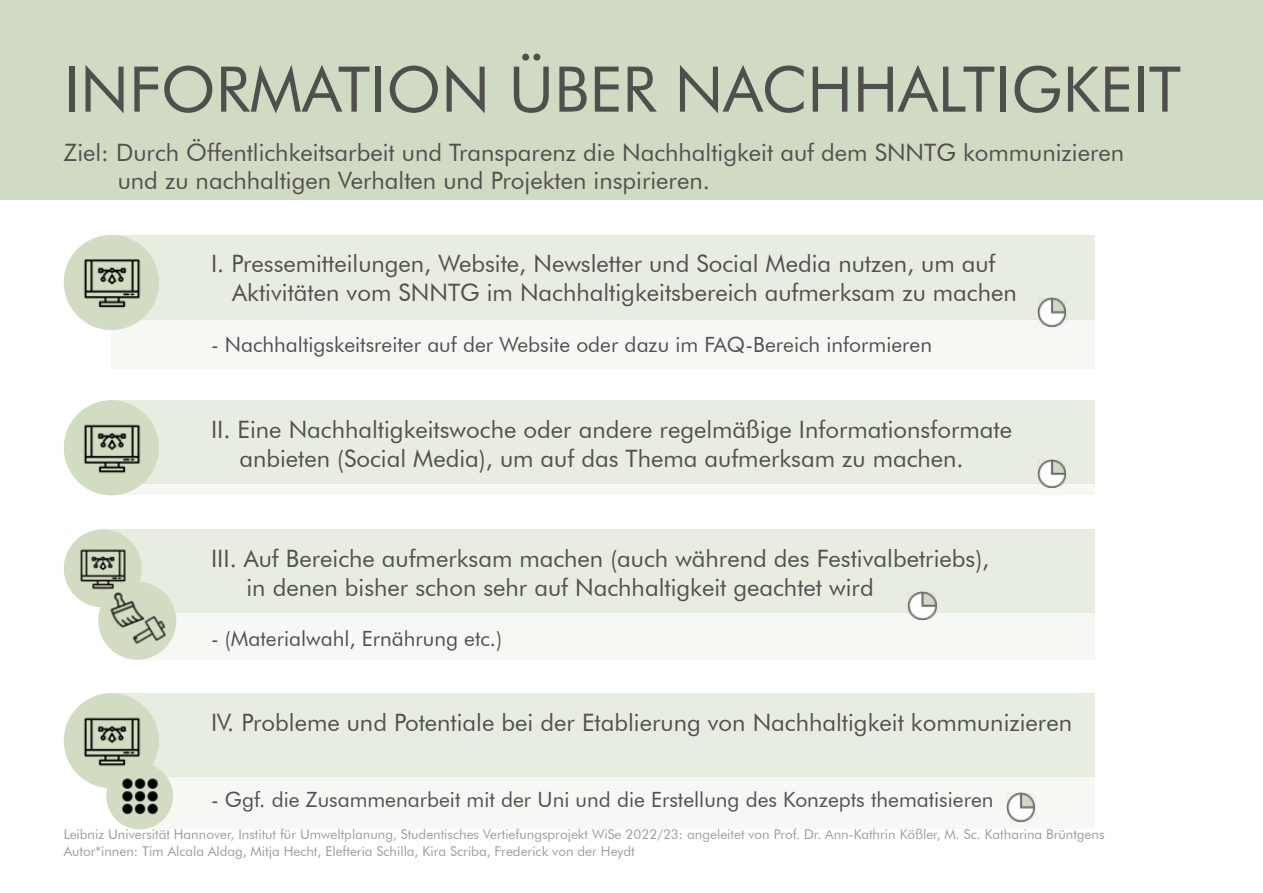
<style>
.page{position:relative;width:1263px;height:893px;background:#fff}
.page>*{position:absolute;margin:0;border:0;box-sizing:border-box;transform-origin:0 0}
.t1{font:63px "Futura BT";color:#4f4f4f}
.t2{font:24px/28.8px "Futura BT";color:#515151}
.t3{font:21px "Futura BT";color:#515151}
.t4{font:13.5px/16.2px "Futura BT";color:#9d9d9d}
</style>
<div class="page">
<div style="left:0;top:0;width:1263px;height:200px;background:#d1dac2"></div>
<div style="left:111px;top:235px;width:983px;height:84px;background:#e8ede1"></div>
<div style="left:110px;top:401px;width:984px;height:83px;background:#e8ede1"></div>
<div style="left:110px;top:693px;width:984px;height:84px;background:#e8ede1"></div>
<div style="left:101px;top:530px;width:993px;height:83px;background:#e8ede1"></div>
<div style="left:111px;top:319px;width:983px;height:50px;background:#f5f8f3"></div>
<div style="left:113px;top:484px;width:981px;height:11px;background:#f5f8f3"></div>
<div style="left:136px;top:777px;width:958px;height:52px;background:#f5f8f3"></div>
<div style="left:134px;top:612px;width:960px;height:47px;background:#f5f8f3"></div>
<img style="left:64px;top:236px;width:95px;height:94px">
<img style="left:64px;top:401px;width:95px;height:94px">
<img style="left:64px;top:694px;width:95px;height:94px">
<img style="left:64px;top:530px;width:78px;height:77px">
<img style="left:1037px;top:298px;width:29px;height:29px">
<img style="left:1037px;top:459px;width:29px;height:30px">
<img style="left:1006px;top:793px;width:30px;height:29px">
<img style="left:908px;top:591px;width:29px;height:29px">
<div style="left:98px;top:582px;width:78px;height:78px;background:#d1dcc3;border-radius:50%"></div>
<img style="left:104px;top:586px;width:33px;height:42px">
<img style="left:126px;top:609px;width:50px;height:49px">
<img style="left:108px;top:764px;width:63px;height:64px">
<h1 class="t1" style="left:64px;top:51px;width:1118px">INFORMATION ÜBER NACHHALTIGKEIT</h1>
<p class="t2" style="left:118px;top:138px;width:1008px;text-indent:-54px">Ziel: Durch Öffentlichkeitsarbeit und Transparenz die Nachhaltigkeit auf dem SNNTG kommunizieren und zu nachhaltigen Verhalten und Projekten inspirieren.</p>
<p class="t2" style="left:232px;top:249px;width:786px;text-indent:-21px">I. Pressemitteilungen, Website, Newsletter und Social Media nutzen, um auf<br>Aktivitäten vom SNNTG im Nachhaltigkeitsbereich aufmerksam zu machen</p>
<p class="t3" style="left:211px;top:331px;width:723px">- Nachhaltigskeitsreiter auf der Website oder dazu im FAQ-Bereich informieren</p>
<p class="t2" style="left:239px;top:415px;width:774px;text-indent:-28px">II. Eine Nachhaltigkeitswoche oder andere regelmäßige Informationsformate anbieten (Social Media), um auf das Thema aufmerksam zu machen.</p>
<p class="t2" style="left:246px;top:544px;width:744px;text-indent:-35px">III. Auf Bereiche aufmerksam machen (auch während des Festivalbetriebs), in denen bisher schon sehr auf Nachhaltigkeit geachtet wird</p>
<p class="t3" style="left:211px;top:626px;width:293px">- (Materialwahl, Ernährung etc.)</p>
<p class="t2" style="left:211px;top:708px;width:862px">IV. Probleme und Potentiale bei der Etablierung von Nachhaltigkeit kommunizieren</p>
<p class="t3" style="left:211px;top:786px;width:784px">- Ggf. die Zusammenarbeit mit der Uni und die Erstellung des Konzepts thematisieren</p>
<p class="t4" style="left:64px;top:826px;width:1042px">Leibniz Universität Hannover, Institut für Umweltplanung, Studentisches Vertiefungsprojekt WiSe 2022/23: angeleitet von Prof. Dr. Ann-Kathrin Kößler, M. Sc. Katharina Brüntgens<br>Autor*innen: Tim Alcala Aldag, Mitja Hecht, Elefteria Schilla, Kira Scriba, Frederick von der Heydt</p>
</div>
